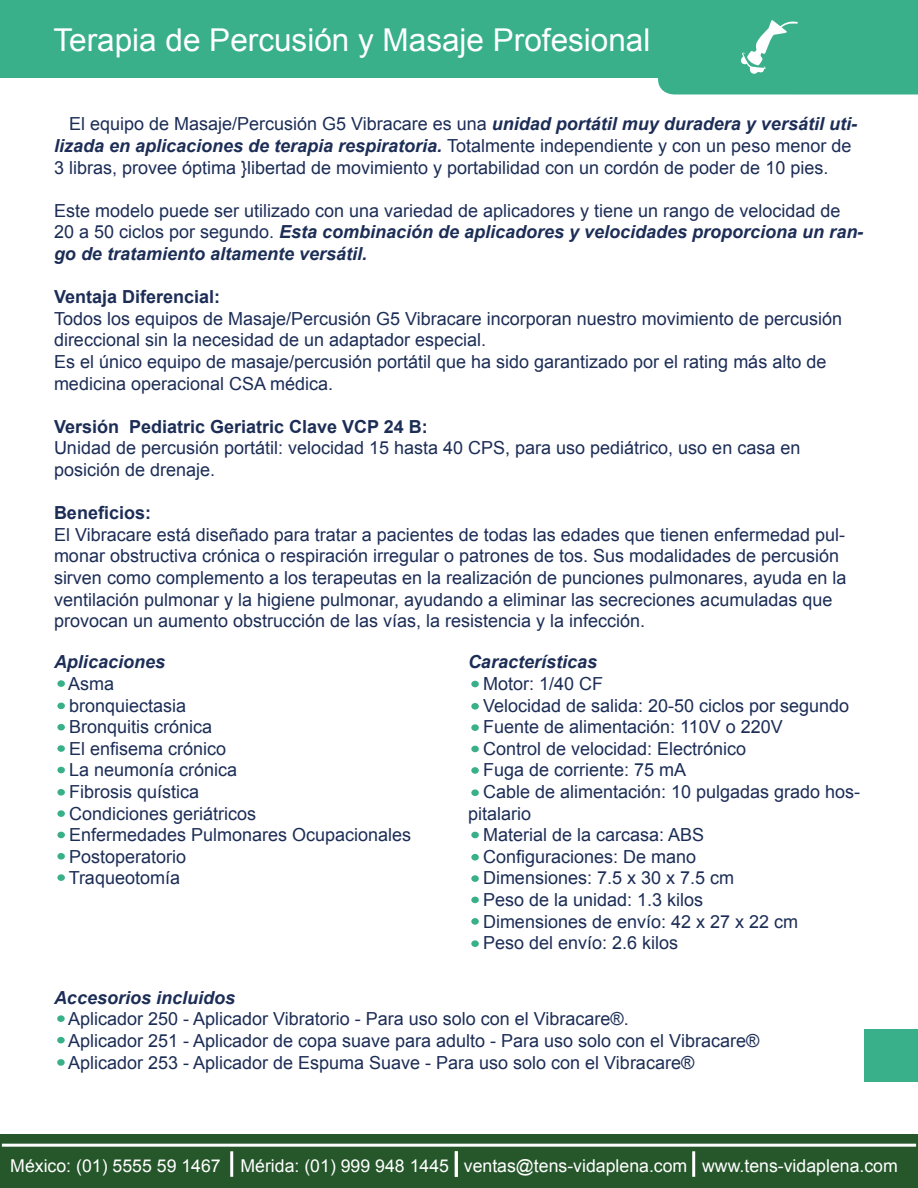
<style>
.page{position:relative;width:918px;height:1188px;background:#fff}
.page>*{position:absolute;margin:0;border:0;box-sizing:border-box;transform-origin:0 0}
.t1{font:31.5px "Arial";color:#fff}
.t2{font:18px/21.6px "Arial";color:#1c2d56}
.t3{font:700 18px "Arial";color:#1c2d56}
.t4{font:italic 700 18px "Arial";color:#1c2d56}
.t5{font:17.7px "Arial";color:#fff}
.s1{font-weight:700;font-style:italic}
</style>
<div class="page">
<div style="left:0;top:0;width:918px;height:78px;background:#39b08a"></div>
<div style="left:864px;top:1029px;width:54px;height:53px;background:#39b08a"></div>
<svg style="left:658px;top:20px;width:260px;height:75px"></svg>
<div style="left:0;top:1134px;width:918px;height:54px;background:#26572b"></div>
<hr style="left:692px;top:1151px;width:3px;height:26px;background:#fff">
<hr style="left:230px;top:1151px;width:3px;height:26px;background:#fff">
<hr style="left:455px;top:1151px;width:3px;height:26px;background:#fff">
<hr style="left:2px;top:1144px;width:914px;height:3px;background:#fff">
<div style="left:57px;top:680px;width:8px;height:7px;background:#39b08a;border-radius:50%"></div>
<div style="left:471px;top:681px;width:8px;height:6px;background:#39b08a;border-radius:50%"></div>
<div style="left:471px;top:832px;width:8px;height:6px;background:#39b08a;border-radius:50%"></div>
<div style="left:57px;top:767px;width:8px;height:6px;background:#39b08a;border-radius:50%"></div>
<div style="left:471px;top:767px;width:8px;height:7px;background:#39b08a;border-radius:50%"></div>
<div style="left:471px;top:918px;width:8px;height:7px;background:#39b08a;border-radius:50%"></div>
<div style="left:57px;top:1037px;width:8px;height:6px;background:#39b08a;border-radius:50%"></div>
<div style="left:57px;top:745px;width:8px;height:7px;background:#39b08a;border-radius:50%"></div>
<div style="left:471px;top:746px;width:8px;height:6px;background:#39b08a;border-radius:50%"></div>
<div style="left:471px;top:897px;width:8px;height:6px;background:#39b08a;border-radius:50%"></div>
<div style="left:57px;top:1015px;width:8px;height:7px;background:#39b08a;border-radius:50%"></div>
<div style="left:57px;top:832px;width:8px;height:6px;background:#39b08a;border-radius:50%"></div>
<div style="left:57px;top:874px;width:8px;height:7px;background:#39b08a;border-radius:50%"></div>
<div style="left:57px;top:703px;width:8px;height:6px;background:#39b08a;border-radius:50%"></div>
<div style="left:471px;top:703px;width:8px;height:7px;background:#39b08a;border-radius:50%"></div>
<div style="left:471px;top:854px;width:8px;height:7px;background:#39b08a;border-radius:50%"></div>
<div style="left:57px;top:789px;width:8px;height:7px;background:#39b08a;border-radius:50%"></div>
<div style="left:471px;top:789px;width:8px;height:7px;background:#39b08a;border-radius:50%"></div>
<div style="left:471px;top:940px;width:8px;height:7px;background:#39b08a;border-radius:50%"></div>
<div style="left:57px;top:1059px;width:8px;height:7px;background:#39b08a;border-radius:50%"></div>
<div style="left:57px;top:724px;width:8px;height:7px;background:#39b08a;border-radius:50%"></div>
<div style="left:471px;top:724px;width:8px;height:7px;background:#39b08a;border-radius:50%"></div>
<div style="left:471px;top:875px;width:8px;height:7px;background:#39b08a;border-radius:50%"></div>
<div style="left:57px;top:810px;width:8px;height:7px;background:#39b08a;border-radius:50%"></div>
<div style="left:57px;top:853px;width:8px;height:7px;background:#39b08a;border-radius:50%"></div>
<h1 class="t1" style="left:53px;top:19px;width:598px">Terapia de Percusión y Masaje Profesional</h1>
<p class="t2" style="left:54px;top:113px;width:805px;text-indent:15px">El equipo de Masaje/Percusión G5 Vibracare es una <span class="s1">unidad portátil muy duradera y versátil uti&shy;lizada en aplicaciones de terapia respiratoria.</span> Totalmente independiente y con un peso menor de<br>3 libras, provee óptima }libertad de movimiento y portabilidad con un cordón de poder de 10 pies.</p>
<p class="t2" style="left:54px;top:200px;width:811px">Este modelo puede ser utilizado con una variedad de aplicadores y tiene un rango de velocidad de<br>20 a 50 ciclos por segundo. <span class="s1">Esta combinación de aplicadores y velocidades proporciona un ran&shy;go de tratamiento altamente versátil.</span></p>
<p class="t3" style="left:54px;top:285px;width:168px">Ventaja Diferencial:</p>
<p class="t2" style="left:54px;top:308px;width:790px">Todos los equipos de Masaje/Percusión G5 Vibracare incorporan nuestro movimiento de percusión direccional sin la necesidad de un adaptador especial.<br>Es el único equipo de masaje/percusión portátil que ha sido garantizado por el rating más alto de medicina operacional CSA médica.</p>
<p class="t3" style="left:54px;top:414px;width:375px">Versión Pediatric Geriatric Clave VCP 24 B:</p>
<p class="t2" style="left:54px;top:437px;width:748px">Unidad de percusión portátil: velocidad 15 hasta 40 CPS, para uso pediátrico, uso en casa en posición de drenaje.</p>
<p class="t3" style="left:54px;top:501px;width:99px">Beneficios:</p>
<p class="t2" style="left:54px;top:524px;width:794px">El Vibracare está diseñado para tratar a pacientes de todas las edades que tienen enfermedad pul&shy;monar obstructiva crónica o respiración irregular o patrones de tos. Sus modalidades de percusión sirven como complemento a los terapeutas en la realización de punciones pulmonares, ayuda en la ventilación pulmonar y la higiene pulmonar, ayudando a eliminar las secreciones acumuladas que provocan un aumento obstrucción de las vías, la resistencia y la infección.</p>
<p class="t4" style="left:54px;top:650px;width:113px">Aplicaciones</p>
<p class="t2" style="left:68px;top:673px;width:345px">Asma<br>bronquiectasia<br>Bronquitis crónica<br>El enfisema crónico<br>La neumonía crónica<br>Fibrosis quística<br>Condiciones geriátricos<br>Enfermedades Pulmonares Ocupacionales<br>Postoperatorio<br>Traqueotomía</p>
<p class="t4" style="left:468px;top:650px;width:131px">Características</p>
<p class="t2" style="left:483px;top:673px;width:122px">Motor: 1/40 CF</p>
<p class="t2" style="left:483px;top:695px;width:368px">Velocidad de salida: 20-50 ciclos por segundo</p>
<p class="t2" style="left:483px;top:716px;width:301px">Fuente de alimentación: 110V o 220V</p>
<p class="t2" style="left:483px;top:738px;width:265px">Control de velocidad: Electrónico</p>
<p class="t2" style="left:483px;top:760px;width:205px">Fuga de corriente: 75 mA</p>
<p class="t2" style="left:483px;top:781px;width:379px">Cable de alimentación: 10 pulgadas grado hos-</p>
<p class="t2" style="left:468px;top:803px;width:65px">pitalario</p>
<p class="t2" style="left:483px;top:824px;width:223px">Material de la carcasa: ABS</p>
<p class="t2" style="left:483px;top:846px;width:215px">Configuraciones: De mano</p>
<p class="t2" style="left:483px;top:868px;width:253px">Dimensiones: 7.5 x 30 x 7.5 cm</p>
<p class="t2" style="left:483px;top:889px;width:222px">Peso de la unidad: 1.3 kilos</p>
<p class="t2" style="left:483px;top:911px;width:317px">Dimensiones de envío: 42 x 27 x 22 cm</p>
<p class="t2" style="left:483px;top:932px;width:197px">Peso del envío: 2.6 kilos</p>
<p class="t4" style="left:54px;top:985px;width:183px">Accesorios incluidos</p>
<p class="t2" style="left:68px;top:1008px;width:693px">Aplicador 250 - Aplicador Vibratorio - Para uso solo con el Vibracare®.<br>Aplicador 251 - Aplicador de copa suave para adulto - Para uso solo con el Vibracare®<br>Aplicador 253 - Aplicador de Espuma Suave - Para uso solo con el Vibracare®</p>
<p class="t5" style="left:10px;top:1155px;width:889px">México: (01) 5555 59 1467 Mérida: (01) 999 948 1445 ventas@tens-vidaplena.com www.tens-vidaplena.com</p>
</div>
